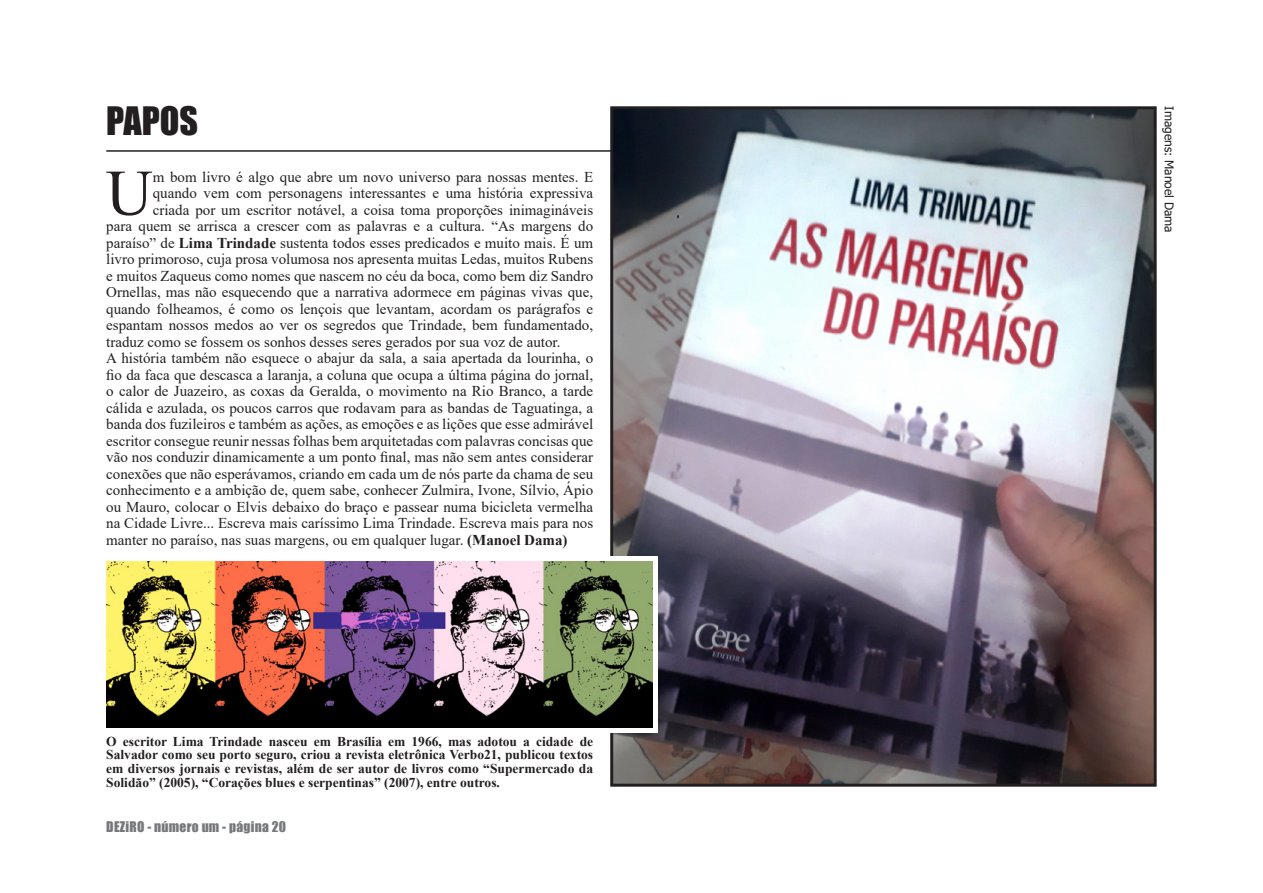
<style>
.page{position:relative;width:1263px;height:893px;background:#fff}
.page>*{position:absolute;margin:0;border:0;box-sizing:border-box;transform-origin:0 0}
.t1{font:64.8px "Times New Roman";color:#231f20}
.t2{font:36px "Impact";color:#231f20}
.t3{font:15px/16.5px "Times New Roman";color:#231f20;text-align:justify}
.t4{font:700 13.5px/13.6px "Times New Roman";color:#231f20;text-align:justify}
.t5{font:13.5px "Impact";letter-spacing:.02em;color:#76787b}
.texto_base{font:12px "Tahoma";color:#231f20}
.s1{font-weight:700}
</style>
<div class="page">
<hr style="left:106px;top:150px;width:770px;height:2px;background:#231f20">
<img style="left:614px;top:110px;width:539px;height:673px">
<div style="left:610px;top:106px;width:547px;height:681px;border:3px solid #231f20"></div>
<div style="left:572px;top:556px;width:86px;height:177px;background:#fff"></div>
<img style="left:106px;top:562px;width:547px;height:165px">
<p class="t2" style="left:106px;top:93px;width:93px">PAPOS</p>
<p class="t1" style="left:106px;top:147px;width:48px">U</p>
<p class="t3" style="left:153px;top:168px;width:442px">m bom livro é algo que abre um novo universo para nossas mentes. E</p>
<p class="t3" style="left:153px;top:184px;width:442px">quando vem com personagens interessantes e uma história expressiva</p>
<p class="t3" style="left:153px;top:201px;width:442px">criada por um escritor notável, a coisa toma proporções inimagináveis</p>
<p class="t3" style="left:106px;top:217px;width:488px">para quem se arrisca a crescer com as palavras e a cultura. “As margens do</p>
<p class="t3" style="left:106px;top:234px;width:488px">paraíso” de <span class="s1">Lima Trindade</span> sustenta todos esses predicados e muito mais. É um</p>
<p class="t3" style="left:106px;top:250px;width:488px">livro primoroso, cuja prosa volumosa nos apresenta muitas Ledas, muitos Rubens</p>
<p class="t3" style="left:106px;top:267px;width:488px">e muitos Zaqueus como nomes que nascem no céu da boca, como bem diz Sandro</p>
<p class="t3" style="left:106px;top:283px;width:488px">Ornellas, mas não esquecendo que a narrativa adormece em páginas vivas que,</p>
<p class="t3" style="left:106px;top:300px;width:488px">quando folheamos, é como os lençois que levantam, acordam os parágrafos e</p>
<p class="t3" style="left:106px;top:316px;width:488px">espantam nossos medos ao ver os segredos que Trindade, bem fundamentado,</p>
<p class="t3" style="left:106px;top:333px;width:456px">traduz como se fossem os sonhos desses seres gerados por sua voz de autor.</p>
<p class="t3" style="left:106px;top:349px;width:488px">A história também não esquece o abajur da sala, a saia apertada da lourinha, o fio da faca que descasca a laranja, a coluna que ocupa a última página do jornal, o calor de Juazeiro, as coxas da Geralda, o movimento na Rio Branco, a tarde cálida e azulada, os poucos carros que rodavam para as bandas de Taguatinga, a banda dos fuzileiros e também as ações, as emoções e as lições que esse admirável escritor consegue reunir nessas folhas bem arquitetadas com palavras concisas que vão nos conduzir dinamicamente a um ponto final, mas não sem antes considerar conexões que não esperávamos, criando em cada um de nós parte da chama de seu conhecimento e a ambição de, quem sabe, conhecer Zulmira, Ivone, Sílvio, Ápio ou Mauro, colocar o Elvis debaixo do braço e passear numa bicicleta vermelha na Cidade Livre... Escreva mais caríssimo Lima Trindade. Escreva mais para nos manter no paraíso, nas suas margens, ou em qualquer lugar. <span class="s1">(Manoel Dama)</span></p>
<p class="t4" style="left:106px;top:734px;width:488px">O escritor Lima Trindade nasceu em Brasília em 1966, mas adotou a cidade de Salvador como seu porto seguro, criou a revista eletrônica Verbo21, publicou textos em diversos jornais e revistas, além de ser autor de livros como “Supermercado da Solidão” (2005), “Corações blues e serpentinas” (2007), entre outros.</p>
<p class="t5" style="left:106px;top:817px;width:181px">DEZiRO - número um - página 20</p>
<p class="texto_base" style="left:1177px;top:106px;width:128px;rotate:90deg">Imagens: Manoel Dama</p>
</div>
